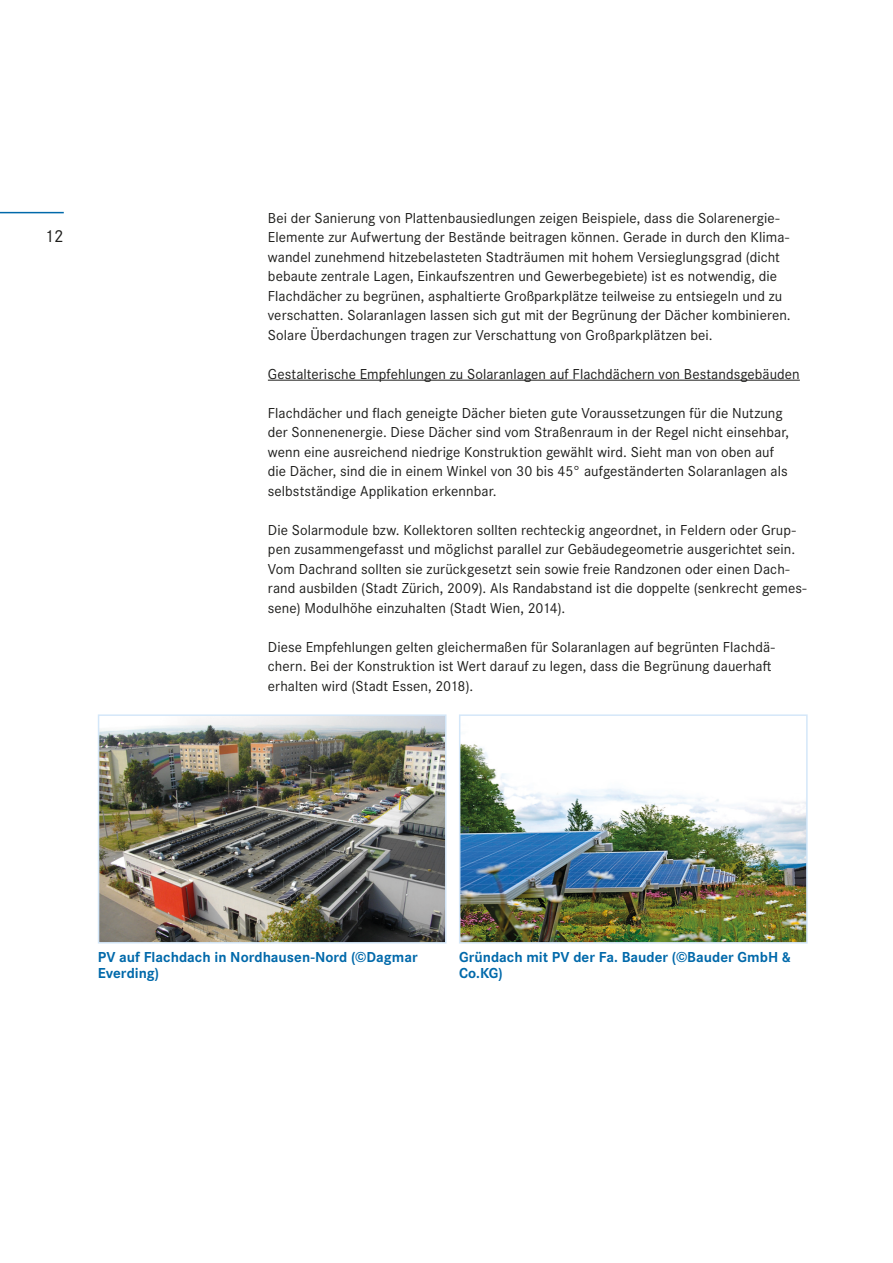
<style>
.page{position:relative;width:893px;height:1263px;background:#fff}
.page>*{position:absolute;margin:0;border:0;box-sizing:border-box;transform-origin:0 0}
.t1{font:18px "Corporate S Pro";color:#1d1d1b}
.t2{font:15px/19.5px "Corporate S Pro";letter-spacing:.005em;color:#1d1d1b}
.t3{font:700 15px/16.2px "Corporate S Pro";color:#0069aa}
</style>
<div class="page">
<hr style="left:0;top:212px;width:64px;height:1px;background:#0069aa">
<hr style="left:268px;top:380px;width:532px;height:1px;background:#1d1d1b">
<img style="left:101px;top:717px;width:342px;height:223px">
<div style="left:98px;top:714px;width:348px;height:229px;border:2px solid #d4e7f9"></div>
<img style="left:462px;top:744px;width:343px;height:196px">
<div style="left:459px;top:714px;width:349px;height:229px;border:2px solid #d4e7f9"></div>
<p class="t1" style="left:45px;top:223px;width:21px">12</p>
<p class="t2" style="left:268px;top:207px;width:524px">Bei der Sanierung von Plattenbausiedlungen zeigen Beispiele, dass die Solarenergie-Elemente zur Aufwertung der Bestände beitragen können. Gerade in durch den Klima&shy;wandel zunehmend hitzebelasteten Stadträumen mit hohem Versieglungsgrad (dicht bebaute zentrale Lagen, Einkaufszentren und Gewerbegebiete) ist es notwendig, die Flachdächer zu begrünen, asphaltierte Großparkplätze teilweise zu entsiegeln und zu verschatten. Solaranlagen lassen sich gut mit der Begrünung der Dächer kombinieren.<br>Solare Überdachungen tragen zur Verschattung von Großparkplätzen bei.</p>
<p class="t2" style="left:268px;top:363px;width:533px">Gestalterische Empfehlungen zu Solaranlagen auf Flachdächern von Bestandsgebäuden</p>
<p class="t2" style="left:268px;top:402px;width:523px">Flachdächer und flach geneigte Dächer bieten gute Voraussetzungen für die Nutzung der Sonnenenergie. Diese Dächer sind vom Straßenraum in der Regel nicht einsehbar, wenn eine ausreichend niedrige Konstruktion gewählt wird. Sieht man von oben auf die Dächer, sind die in einem Winkel von 30 bis 45° aufgeständerten Solaranlagen als selbstständige Applikation erkennbar.</p>
<p class="t2" style="left:268px;top:519px;width:540px">Die Solarmodule bzw. Kollektoren sollten rechteckig angeordnet, in Feldern oder Grup&shy;pen zusammengefasst und möglichst parallel zur Gebäudegeometrie ausgerichtet sein.<br>Vom Dachrand sollten sie zurückgesetzt sein sowie freie Randzonen oder einen Dach&shy;rand ausbilden (Stadt Zürich, 2009). Als Randabstand ist die doppelte (senkrecht gemes&shy;sene) Modulhöhe einzuhalten (Stadt Wien, 2014).</p>
<p class="t2" style="left:268px;top:636px;width:508px">Diese Empfehlungen gelten gleichermaßen für Solaranlagen auf begrünten Flachdä&shy;chern. Bei der Konstruktion ist Wert darauf zu legen, dass die Begrünung dauerhaft erhalten wird (Stadt Essen, 2018).</p>
<p class="t3" style="left:98px;top:948px;width:321px">PV auf Flachdach in Nordhausen-Nord (©Dagmar<br>Everding)</p>
<p class="t3" style="left:459px;top:948px;width:333px">Gründach mit PV der Fa. Bauder (©Bauder GmbH &amp;<br>Co.KG)</p>
</div>
